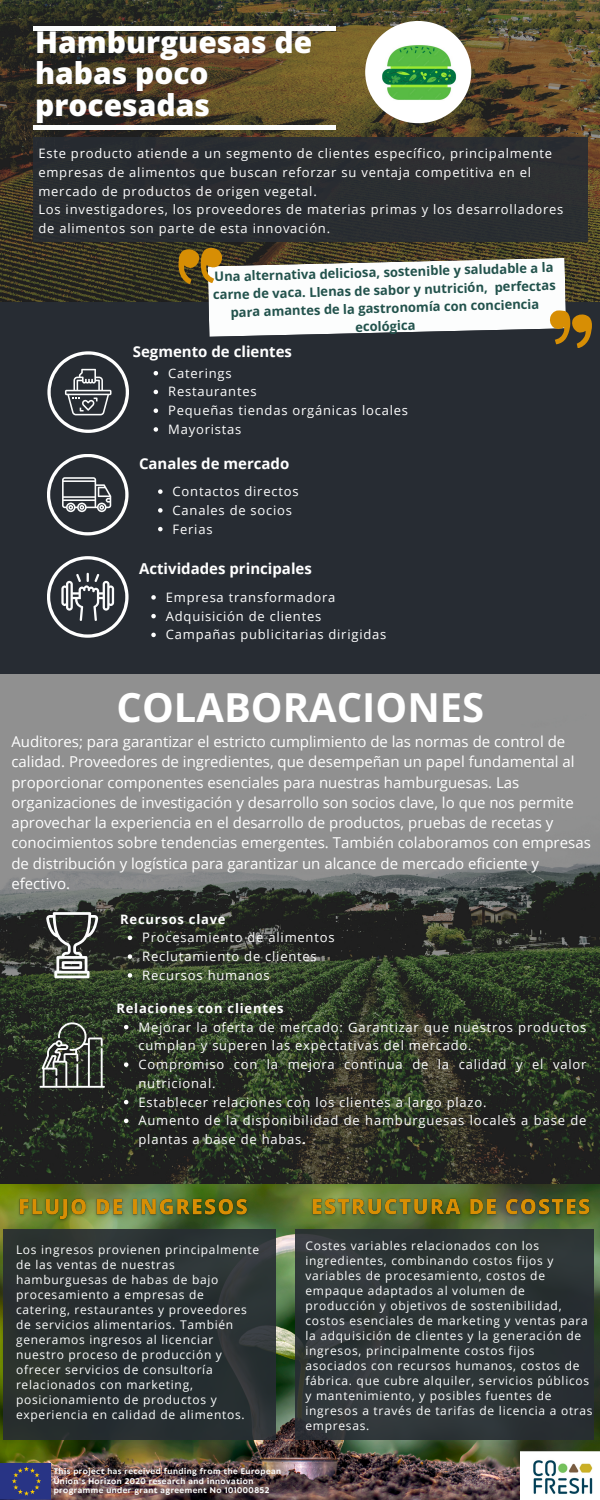
<style>
.page{position:relative;width:600px;height:1500px;background:#fff}
.page>*{position:absolute;margin:0;border:0;box-sizing:border-box;transform-origin:0 0}
.t1{font:700 40px "Open Sans";color:#fff}
.t2{font:800 30px/31.5px "Open Sans";color:#fff}
.t3{font:15px/20.2px "Open Sans";color:#fff}
.t4{font:700 15px "Open Sans";color:#fff}
.t5{font:13px/18.8px "Open Sans";letter-spacing:.06em;color:#fff}
.t6{font:700 13px/18px "Open Sans";color:#22524c;text-align:center}
.t7{font:700 13px "Open Sans";letter-spacing:.06em;color:#fff}
.t8{font:12px/15px "Open Sans";letter-spacing:.06em;color:#fcfdfd}
.t9{font:700 7.7px/9.6px "Klein Text";letter-spacing:.06em;color:#fcfdfd}
.s1{font-weight:700}
</style>
<div class="page">
<img style="left:0;top:0;width:600px;height:302px">
<hr style="left:33px;top:126px;width:302px;height:4px;background:#fcfdfd">
<hr style="left:33px;top:27px;width:302px;height:4px;background:#fcfdfd">
<img style="left:0;top:674px;width:600px;height:510px">
<img style="left:0;top:1184px;width:600px;height:316px">
<div style="left:365px;top:21px;width:106px;height:102px;background:#fff;border-radius:50%"></div>
<svg style="left:39px;top:1022px;width:66px;height:66px"></svg>
<svg style="left:46px;top:912px;width:52px;height:66px"></svg>
<img style="left:520px;top:1452px;width:80px;height:48px">
<img style="left:0;top:1463px;width:51px;height:37px">
<div style="left:4px;top:1230px;width:272px;height:210px;background:#272c33"></div>
<div style="left:0;top:302px;width:600px;height:372px;background:#272c33"></div>
<svg style="left:177px;top:247px;width:416px;height:101px"></svg>
<svg style="left:47px;top:454px;width:82px;height:81px"></svg>
<svg style="left:47px;top:556px;width:82px;height:82px"></svg>
<svg style="left:47px;top:351px;width:82px;height:82px"></svg>
<div style="left:33px;top:137px;width:554px;height:104px;background:#272c33"></div>
<img style="left:383px;top:45px;width:74px;height:55px">
<svg style="left:128px;top:936px;width:4px;height:4px"></svg>
<svg style="left:128px;top:954px;width:4px;height:5px"></svg>
<svg style="left:128px;top:973px;width:4px;height:5px"></svg>
<img style="left:14px;top:1192px;width:240px;height:34px">
<svg style="left:151px;top:595px;width:5px;height:5px"></svg>
<svg style="left:151px;top:614px;width:5px;height:4px"></svg>
<svg style="left:151px;top:633px;width:5px;height:4px"></svg>
<svg style="left:154px;top:371px;width:4px;height:4px"></svg>
<svg style="left:154px;top:390px;width:4px;height:4px"></svg>
<svg style="left:154px;top:408px;width:4px;height:5px"></svg>
<svg style="left:154px;top:427px;width:4px;height:5px"></svg>
<svg style="left:158px;top:489px;width:5px;height:5px"></svg>
<svg style="left:158px;top:508px;width:5px;height:5px"></svg>
<svg style="left:158px;top:527px;width:5px;height:4px"></svg>
<img style="left:308px;top:1192px;width:288px;height:30px">
<div style="left:295px;top:1230px;width:298px;height:210px;background:#2d3536"></div>
<svg style="left:124px;top:1025px;width:4px;height:4px"></svg>
<svg style="left:124px;top:1062px;width:4px;height:5px"></svg>
<svg style="left:124px;top:1100px;width:4px;height:4px"></svg>
<svg style="left:124px;top:1119px;width:4px;height:4px"></svg>
<p class="t2" style="left:35px;top:25px;width:279px">Hamburguesas de habas poco procesadas</p>
<p class="t5" style="left:38px;top:144px;width:515px">Este producto atiende a un segmento de clientes específico, principalmente empresas de alimentos que buscan reforzar su ventaja competitiva en el mercado de productos de origen vegetal.</p>
<p class="t5" style="left:38px;top:200px;width:527px">Los investigadores, los proveedores de materias primas y los desarrolladores de alimentos son parte de esta innovación.</p>
<p class="t6" style="left:212px;top:269px;width:344px;rotate:-2deg">Una alternativa deliciosa, sostenible y saludable a la carne de vaca. Llenas de sabor y nutrición, perfectas para amantes de la gastronomía con conciencia ecológica</p>
<p class="t4" style="left:133px;top:341px;width:161px">Segmento de clientes</p>
<p class="t5" style="left:168px;top:363px;width:65px">Caterings</p>
<p class="t5" style="left:168px;top:382px;width:90px">Restaurantes</p>
<p class="t5" style="left:168px;top:401px;width:241px">Pequeñas tiendas orgánicas locales</p>
<p class="t5" style="left:168px;top:420px;width:75px">Mayoristas</p>
<p class="t4" style="left:139px;top:453px;width:152px">Canales de mercado</p>
<p class="t5" style="left:173px;top:482px;width:127px">Contactos directos</p>
<p class="t5" style="left:173px;top:500px;width:121px">Canales de socios</p>
<p class="t5" style="left:173px;top:519px;width:41px">Ferias</p>
<p class="t4" style="left:139px;top:558px;width:174px">Actividades principales</p>
<p class="t5" style="left:166px;top:587px;width:171px">Empresa transformadora</p>
<p class="t5" style="left:166px;top:606px;width:157px">Adquisición de clientes</p>
<p class="t5" style="left:166px;top:625px;width:222px">Campañas publicitarias dirigidas</p>
<p class="t1" style="left:117px;top:679px;width:369px">COLABORACIONES</p>
<p class="t3" style="left:11px;top:731px;width:581px">Auditores; para garantizar el estricto cumplimiento de las normas de control de calidad. Proveedores de ingredientes, que desempeñan un papel fundamental al proporcionar componentes esenciales para nuestras hamburguesas. Las organizaciones de investigación y desarrollo son socios clave, lo que nos permite aprovechar la experiencia en el desarrollo de productos, pruebas de recetas y conocimientos sobre tendencias emergentes. También colaboramos con empresas de distribución y logística para garantizar un alcance de mercado eficiente y efectivo.</p>
<p class="t7" style="left:120px;top:910px;width:107px">Recursos clave</p>
<p class="t5" style="left:142px;top:928px;width:194px">Procesamiento de alimentos</p>
<p class="t5" style="left:142px;top:947px;width:176px">Reclutamiento de clientes</p>
<p class="t5" style="left:142px;top:965px;width:129px">Recursos humanos</p>
<p class="t7" style="left:116px;top:999px;width:169px">Relaciones con clientes</p>
<p class="t5" style="left:139px;top:1017px;width:449px">Mejorar la oferta de mercado: Garantizar que nuestros productos cumplan y superen las expectativas del mercado.</p>
<p class="t5" style="left:139px;top:1055px;width:449px">Compromiso con la mejora continua de la calidad y el valor nutricional.</p>
<p class="t5" style="left:139px;top:1092px;width:350px">Establecer relaciones con los clientes a largo plazo.</p>
<p class="t5" style="left:139px;top:1111px;width:449px">Aumento de la disponibilidad de hamburguesas locales a base de plantas a base de habas<span class="s1">.</span></p>
<p class="t8" style="left:16px;top:1242px;width:245px">Los ingresos provienen principalmente de las ventas de nuestras hamburguesas de habas de bajo procesamiento a empresas de catering, restaurantes y proveedores de servicios alimentarios. También generamos ingresos al licenciar nuestro proceso de producción y ofrecer servicios de consultoría relacionados con marketing, posicionamiento de productos y experiencia en calidad de alimentos.</p>
<p class="t9" style="left:54px;top:1467px;width:229px">This project has received funding from the European<br>Union’s Horizon 2020 research and innovation programme under grant agreement No 101000852</p>
<p class="t8" style="left:305px;top:1238px;width:289px">Costes variables relacionados con los ingredientes, combinando costos fijos y variables de procesamiento, costos de empaque adaptados al volumen de producción y objetivos de sostenibilidad, costos esenciales de marketing y ventas para la adquisición de clientes y la generación de ingresos, principalmente costos fijos asociados con recursos humanos, costos de fábrica. que cubre alquiler, servicios públicos y mantenimiento, y posibles fuentes de ingresos a través de tarifas de licencia a otras empresas.</p>
</div>
